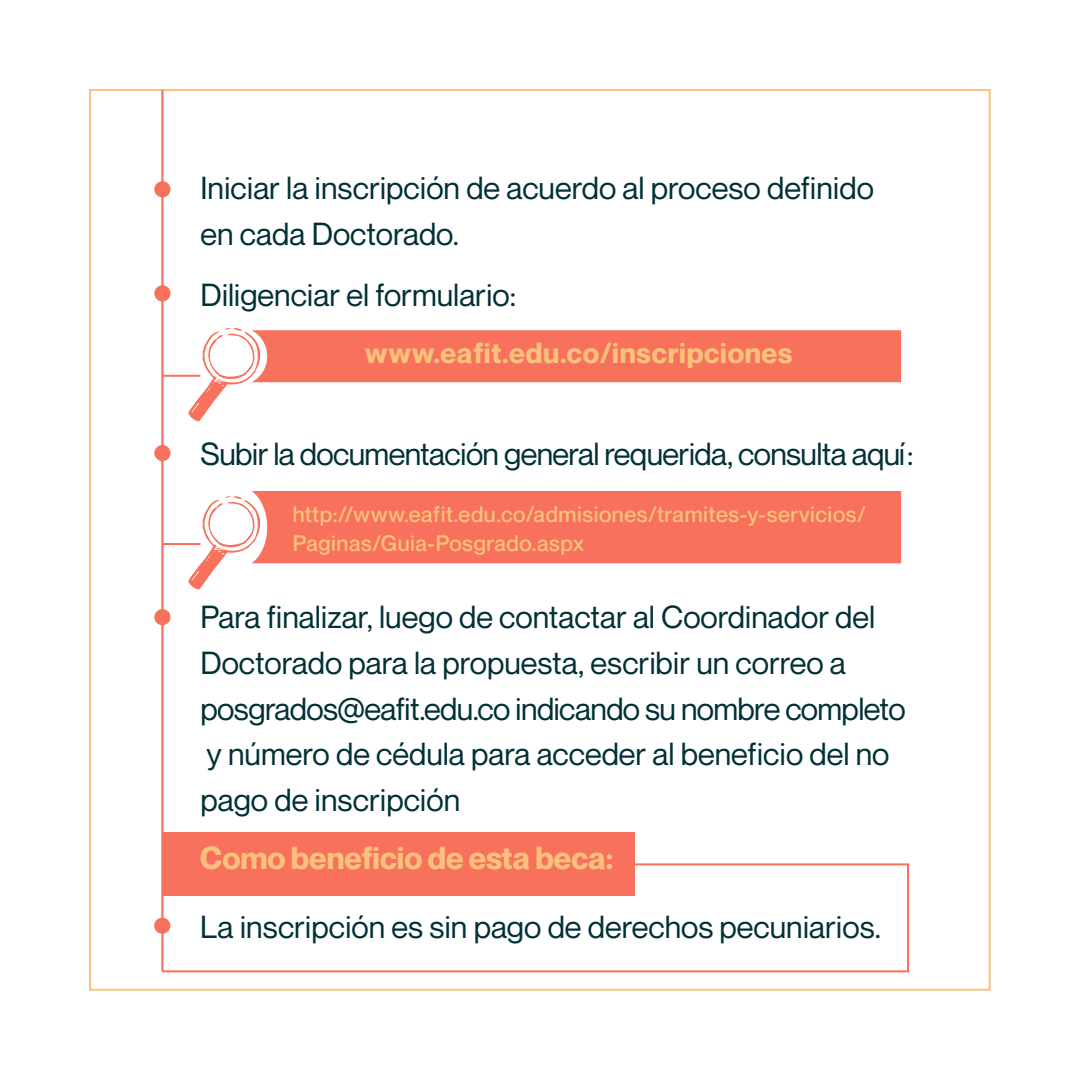
<style>
.page{position:relative;width:1080px;height:1080px;background:#fff}
.page>*{position:absolute;margin:0;border:0;box-sizing:border-box;transform-origin:0 0}
.t1{font:31.2px/45.8px "Neue Montreal";color:#013036}
.t2{font:31.2px "Neue Montreal";letter-spacing:-.02em;color:#013036}
.t3{font:700 31.2px "Neue Montreal";color:#fac17c}
.t4{font:700 28.3px "Neue Montreal";letter-spacing:.025em;color:#fac17c}
.t5{font:500 22px/28.6px "Neue Montreal";letter-spacing:.025em;color:#fac17c}
</style>
<div class="page">
<div style="left:154px;top:609px;width:17px;height:16px;background:#f7715d;border-radius:50%"></div>
<hr style="left:161px;top:90px;width:3px;height:881px;background:#f7715d">
<div style="left:154px;top:181px;width:17px;height:16px;background:#f7715d;border-radius:50%"></div>
<div style="left:154px;top:285px;width:17px;height:16px;background:#f7715d;border-radius:50%"></div>
<svg style="left:188px;top:328px;width:713px;height:94px"></svg>
<hr style="left:162px;top:375px;width:38px;height:2px;background:#f7715d">
<div style="left:154px;top:445px;width:17px;height:16px;background:#f7715d;border-radius:50%"></div>
<svg style="left:188px;top:496px;width:72px;height:94px"></svg>
<div style="left:252px;top:491px;width:649px;height:72px;background:#f7715d"></div>
<hr style="left:162px;top:543px;width:38px;height:2px;background:#f7715d">
<div style="left:154px;top:918px;width:16px;height:16px;background:#f7715d;border-radius:50%"></div>
<div style="left:161px;top:863px;width:748px;height:109px;border:2px solid #f7715d"></div>
<div style="left:162px;top:833px;width:473px;height:63px;background:#f7715d"></div>
<p class="t1" style="left:200px;top:165px;width:675px">Iniciar la inscripción de acuerdo al proceso definido en cada Doctorado.</p>
<p class="t1" style="left:200px;top:272px;width:317px">Diligenciar el formulario:</p>
<p class="t4" style="left:365px;top:336px;width:429px">www.eafit.edu.co/inscripciones</p>
<p class="t2" style="left:200px;top:435px;width:715px">Subir la documentación general requerida, consulta aquí:</p>
<p class="t5" style="left:293px;top:500px;width:575px">http://www.eafit.edu.co/admisiones/tramites-y-servicios/<br>Paginas/Guia-Posgrado.aspx</p>
<p class="t1" style="left:200px;top:594px;width:707px">Para finalizar, luego de contactar al Coordinador del Doctorado para la propuesta, escribir un correo a posgrados@eafit.edu.co indicando su nombre completo y número de cédula para acceder al beneficio del no pago de inscripción</p>
<p class="t3" style="left:200px;top:839px;width:415px">Como beneficio de esta beca:</p>
<p class="t1" style="left:200px;top:905px;width:682px">La inscripción es sin pago de derechos pecuniarios.</p>
</div>
